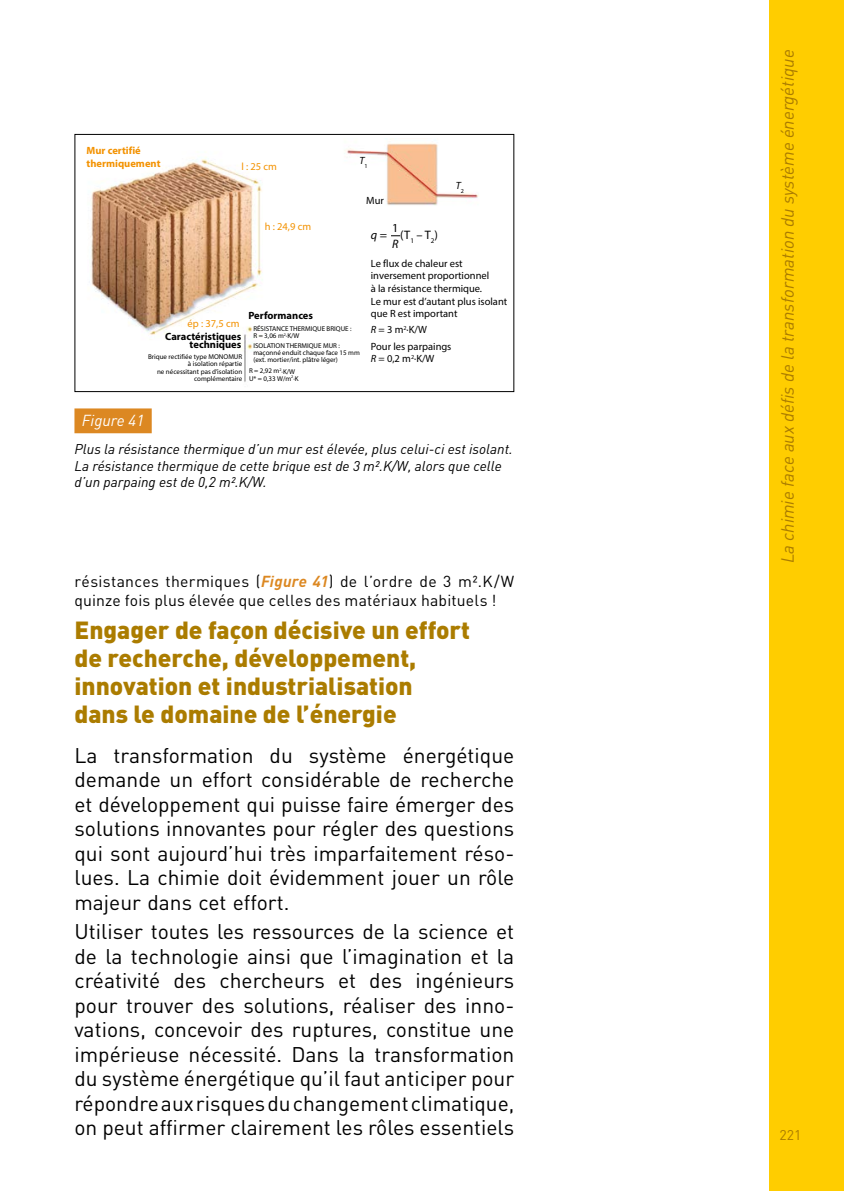
<style>
.page{position:relative;width:844px;height:1191px;background:#fff}
.page>*{position:absolute;margin:0;border:0;box-sizing:border-box;transform-origin:0 0}
.titre_conclusion{font:900 24.5px/28px "DIN";color:#ab7c00}
.TXT_de_la_conclusion{font:21px/24.5px "DIN";color:#000;text-align:justify}
.t1{font:italic 17.5px "DIN";color:#ab7c00}
._04-Texte_courant{font:15.75px/19.2px "DIN";letter-spacing:.015em;color:#000}
._05_legende_numero{font:italic 15.75px "DIN";color:#fff}
._05-legendes{font:italic 14px/16.8px "DIN";color:#000}
.t2{font:14px "DIN";color:#ab7c00}
.t3{font:12.25px/16.3px "Myriad Pro";color:#000}
.t4{font:10.5px/12.6px "Myriad Pro";color:#000}
.t5{font:700 10.5px/13.1px "Myriad Pro";color:#000;text-align:right}
.t6{font:700 10.5px/12.6px "Myriad Pro";color:#f39200}
.t7{font:10.5px "Myriad Pro";color:#f39200}
.t8{font:italic 10.5px "Myriad Pro";color:#000}
.t9{font:7px/7px "Myriad Pro";color:#000}
.s1{font-style:italic}
.s2{font-weight:400;color:#f39200}
.s3{font-weight:700;font-style:italic;color:#dc8822}
</style>
<div class="page">
<div style="left:769px;top:0;width:74px;height:1191px;background:#ffcd00"></div>
<div style="left:74px;top:408px;width:78px;height:25px;background:#dc8822"></div>
<img style="left:90px;top:138px;width:389px;height:244px">
<div style="left:74px;top:134px;width:440px;height:258px;border:1px solid #000"></div>
<p class="t6" style="left:87px;top:144px;width:75px">Mur certifié thermiquement</p>
<p class="t7" style="left:241px;top:159px;width:37px">l : 25 cm</p>
<p class="t8" style="left:359px;top:154px;width:10px">T<sub>1</sub></p>
<p class="t8" style="left:455px;top:179px;width:10px">T<sub>2</sub></p>
<p class="t4" style="left:366px;top:194px;width:19px">Mur</p>
<p class="t3" style="left:371px;top:227px;width:69px"><span class="s1">q</span> = (T<sub>1</sub> – T<sub>2</sub>)</p>
<p class="t7" style="left:265px;top:220px;width:48px">h : 24,9 cm</p>
<p class="t3" style="left:392px;top:219px;width:8px">1<br><span class="s1">R</span></p>
<p class="t4" style="left:371px;top:257px;width:138px">Le flux de chaleur est inversement proportionnel<br>à la résistance thermique.<br>Le mur est d’autant plus isolant que R est important</p>
<p class="t4" style="left:371px;top:322px;width:82px;line-height:16.1px"><span class="s1">R</span> = 3 m<sup>2</sup>·K/W<br>Pour les parpaings</p>
<p class="t4" style="left:371px;top:352px;width:65px"><span class="s1">R</span> = 0,2 m<sup>2</sup>·K/W</p>
<p class="t5" style="left:248px;top:308px;width:66px">Performances</p>
<p class="t5" style="left:165px;top:316px;width:77px"><span class="s2">ép : 37,5 cm<br></span>Caractéristiques</p>
<p class="t5" style="left:189px;top:338px;width:53px">techniques</p>
<p class="t9" style="left:253px;top:325px;width:100px">RÉSISTANCE THERMIQUE BRIQUE :<br>R = 3,06 m<sup>2</sup>·K/W</p>
<p class="t9" style="left:253px;top:342px;width:108px">ISOLATION THERMIQUE MUR : maçonné enduit chaque face 15 mm (ext. mortier/int. plâtre léger)</p>
<p class="t9" style="left:249px;top:367px;width:51px">R = 2,92 m<sup>2</sup>·K/W<br>U* = 0,33 W/m<sup>2</sup>·K</p>
<p class="t9" style="left:148px;top:353px;width:96px;text-align:right">Brique rectifiée type MONOMUR à isolation répartie<br>ne nécessitant pas d’isolation complémentaire</p>
<p class="_05_legende_numero" style="left:82px;top:410px;width:64px">Figure 41</p>
<p class="_05-legendes" style="left:74px;top:440px;width:439px">Plus la résistance thermique d’un mur est élevée, plus celui-ci est isolant.<br>La résistance thermique de cette brique est de 3 m².K/W, alors que celle d’un parpaing est de 0,2 m².K/W.</p>
<p class="_04-Texte_courant" style="left:74px;top:571px;width:441px">résistances thermiques (<span class="s3">Figure 41</span>) de l’ordre de 3 m².K/W quinze fois plus élevée que celles des matériaux habituels !</p>
<p class="titre_conclusion" style="left:74px;top:615px;width:397px">Engager de façon décisive un effort de recherche, développement, innovation et industrialisation dans le domaine de l’énergie</p>
<p class="TXT_de_la_conclusion" style="left:74px;top:742px;width:441px">La transformation du système énergétique demande un effort considérable de recherche et développement qui puisse faire émerger des solutions innovantes pour régler des questions qui sont aujourd’hui très imparfaitement réso&shy;lues. La chimie doit évidemment jouer un rôle majeur dans cet effort.</p>
<p class="TXT_de_la_conclusion" style="left:74px;top:919px;width:441px">Utiliser toutes les ressources de la science et de la technologie ainsi que l’imagination et la créativité des chercheurs et des ingénieurs pour trouver des solutions, réaliser des inno&shy;vations, concevoir des ruptures, constitue une impérieuse nécessité. Dans la transformation du système énergétique qu’il faut anticiper pour répondre aux risques du changement climatique, on peut affirmer clairement les rôles essentiels</p>
<p class="t1" style="left:776px;top:563px;width:515px;rotate:-90deg">La chimie face aux défis de la transformation du système énergétique</p>
<p class="t2" style="left:779px;top:1125px;width:23px">221</p>
</div>
